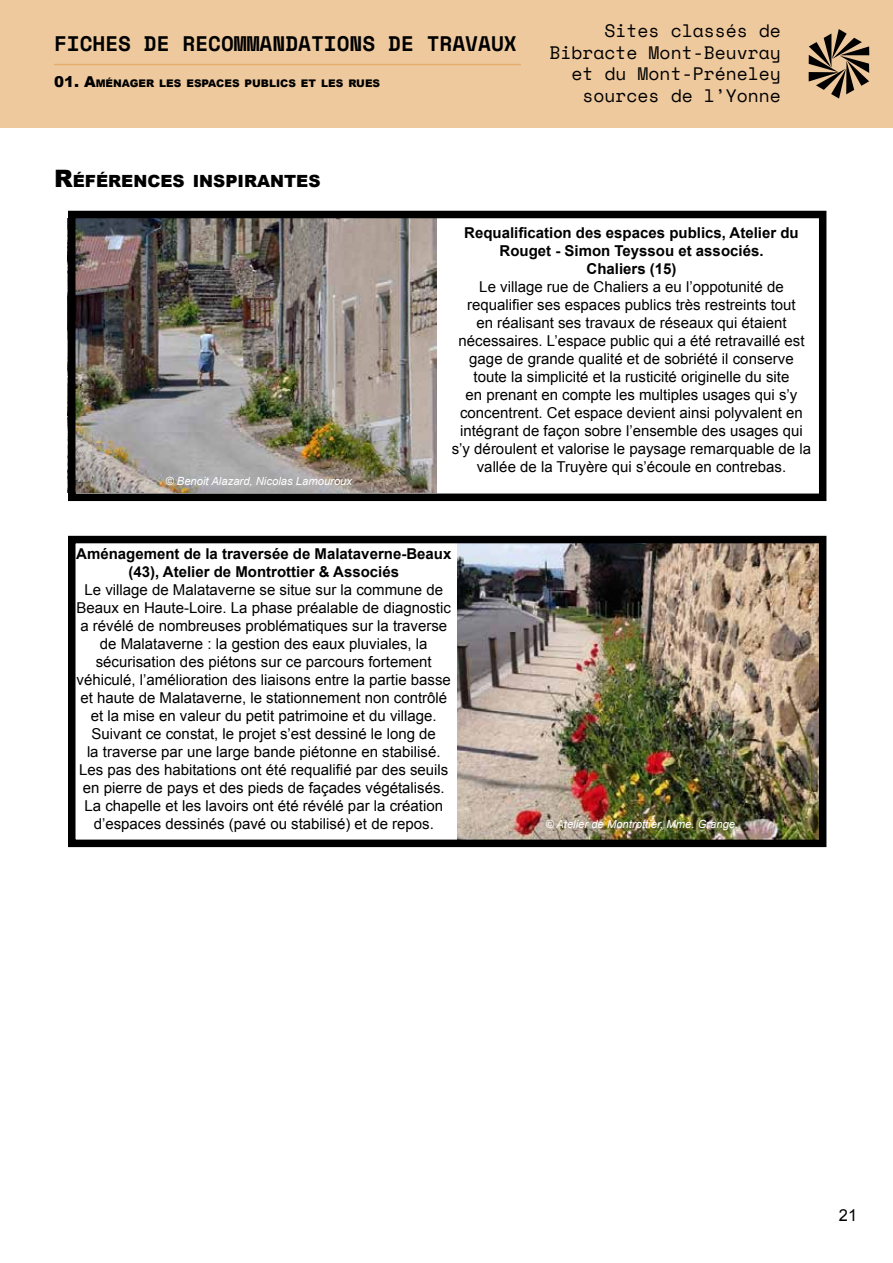
<style>
.page{position:relative;width:893px;height:1263px;background:#fff}
.page>*{position:absolute;margin:0;border:0;box-sizing:border-box;transform-origin:0 0}
.t1{font:700 21px "Space Mono";color:#000}
.t2{font:18px/21.6px "Space Mono";color:#000;text-align:right}
.t3{font:900 16.8px "Arial";color:#000}
.t4{font:16.5px "Arial";color:#000}
.t5{font:15px/18px "Arial";color:#000;text-align:center}
.t6{font:700 15px/18px "Arial";color:#000;text-align:center}
.t7{font:italic 11.25px "Arial";color:#fff}
.t8{font:900 10.5px "Arial";color:#000}
.s1{font-size:15px}
.s2{font-size:24px}
</style>
<div class="page">
<div style="left:0;top:0;width:893px;height:128px;background:#eec99e"></div>
<hr style="left:54px;top:64px;width:467px;height:1px;background:#dd933d">
<svg style="left:809px;top:29px;width:60px;height:70px"></svg>
<img style="left:458px;top:545px;width:359px;height:293px">
<img style="left:67px;top:218px;width:370px;height:274px">
<div style="left:68px;top:536px;width:758px;height:311px;border:8px solid #000"></div>
<div style="left:68px;top:211px;width:758px;height:290px;border:8px solid #000"></div>
<h1 class="t1" style="left:54px;top:27px;width:464px">FICHES DE RECOMMANDATIONS DE TRAVAUX</h1>
<p class="t2" style="left:549px;top:19px;width:233px">Sites classés de<br>Bibracte Mont-Beuvray et du Mont-Préneley sources de l’Yonne</p>
<p class="t8" style="left:54px;top:76px;width:94px"><span class="s1">01. A</span>MÉNAGER</p>
<p class="t8" style="left:159px;top:76px;width:16px">LES</p>
<p class="t8" style="left:186px;top:76px;width:9px">ESPACES</p>
<p class="t8" style="left:245px;top:76px;width:45px">PUBLICS</p>
<p class="t8" style="left:301px;top:76px;width:36px">ET LES</p>
<p class="t8" style="left:348px;top:76px;width:25px">RUES</p>
<p class="t3" style="left:54px;top:169px;width:68px"><span class="s2">R</span>ÉFÉRENCES</p>
<p class="t3" style="left:193px;top:169px;width:20px">INSP</p>
<p class="t3" style="left:237px;top:169px;width:20px">IRANTES</p>
<p class="t7" style="left:165px;top:474px;width:188px">© Benoit Alazard, Nicolas Lamouroux</p>
<p class="t6" style="left:464px;top:225px;width:336px">Requalification des espaces publics, Atelier du<br>Rouget - Simon Teyssou et associés.<br>Chaliers (15)</p>
<p class="t5" style="left:452px;top:278px;width:361px">Le village rue de Chaliers a eu l’oppotunité de requalifier ses espaces publics très restreints tout<br>en réalisant ses travaux de réseaux qui étaient nécessaires. L’espace public qui a été retravaillé est gage de grande qualité et de sobriété il conserve toute la simplicité et la rusticité originelle du site<br>en prenant en compte les multiples usages qui s’y concentrent. Cet espace devient ainsi polyvalent en intégrant de façon sobre l’ensemble des usages qui s’y déroulent et valorise le paysage remarquable de la vallée de la Truyère qui s’écoule en contrebas.</p>
<p class="t6" style="left:76px;top:545px;width:377px">Aménagement de la traversée de Malataverne-Beaux (43), Atelier de Montrottier &amp; Associés</p>
<p class="t5" style="left:77px;top:581px;width:376px">Le village de Malataverne se situe sur la commune de Beaux en Haute-Loire. La phase préalable de diagnostic a révélé de nombreuses problématiques sur la traverse de Malataverne : la gestion des eaux pluviales, la sécurisation des piétons sur ce parcours fortement véhiculé, l’amélioration des liaisons entre la partie basse et haute de Malataverne, le stationnement non contrôlé et la mise en valeur du petit patrimoine et du village.<br>Suivant ce constat, le projet s’est dessiné le long de<br>la traverse par une large bande piétonne en stabilisé.<br>Les pas des habitations ont été requalifié par des seuils en pierre de pays et des pieds de façades végétalisés.<br>La chapelle et les lavoirs ont été révélé par la création d’espaces dessinés (pavé ou stabilisé) et de repos.</p>
<p class="t7" style="left:545px;top:817px;width:194px">© Atelier de Montrottier, Mme. Grange.</p>
<p class="t4" style="left:839px;top:1204px;width:20px">21</p>
</div>
